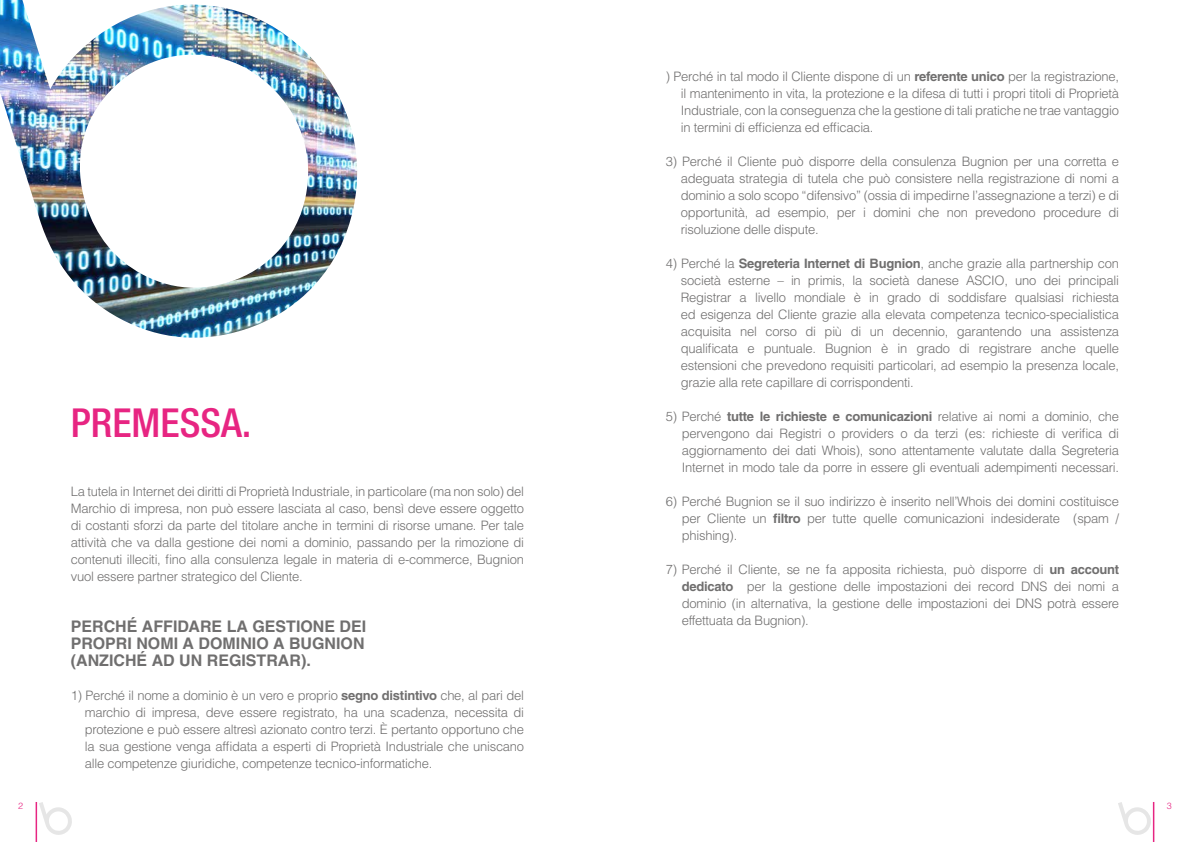
<style>
.page{position:relative;width:1190px;height:842px;background:#fff}
.page>*{position:absolute;margin:0;border:0;box-sizing:border-box;transform-origin:0 0}
.t1{font:500 condensed 40px "Helvetica Neue";color:#e72582}
.t2{font:700 16px/17px "Helvetica";color:#706f6f;text-align:justify}
.t3{font:300 13px/17px "Helvetica";letter-spacing:-.02em;color:#706f6f;text-align:justify}
.t4{font:300 9px "Helvetica";color:#e72582}
.s1{font-weight:700}
</style>
<div class="page">
<hr style="left:36px;top:802px;width:1px;height:40px;background:#e72582">
<hr style="left:1153px;top:802px;width:1px;height:40px;background:#e72582">
<svg style="left:1118px;top:802px;width:33px;height:33px"></svg>
<svg style="left:39px;top:802px;width:33px;height:33px"></svg>
<img style="left:0;top:0;width:358px;height:338px">
<h1 class="t1" style="left:71px;top:399px;width:182px">PREMESSA.</h1>
<p class="t3" style="left:71px;top:483px;width:455px">La tutela in Internet dei diritti di Proprietà Industriale, in particolare (ma non solo) del Marchio di impresa, non può essere lasciata al caso, bensì deve essere oggetto di costanti sforzi da parte del titolare anche in termini di risorse umane. Per tale attività che va dalla gestione dei nomi a dominio, passando per la rimozione di contenuti illeciti, fino alla consulenza legale in materia di e-commerce, Bugnion vuol essere partner strategico del Cliente.</p>
<p class="t2" style="left:71px;top:618px;width:297px">PERCHÉ AFFIDARE LA GESTIONE DEI PROPRI NOMI A DOMINIO A BUGNION (ANZICHÉ AD UN REGISTRAR).</p>
<p class="t3" style="left:85px;top:687px;width:441px;text-indent:-14px">1) Perché il nome a dominio è un vero e proprio <span class="s1">segno distintivo</span> che, al pari del marchio di impresa, deve essere registrato, ha una scadenza, necessita di protezione e può essere altresì azionato contro terzi. È pertanto opportuno che la sua gestione venga affidata a esperti di Proprietà Industriale che uniscano alle competenze giuridiche, competenze tecnico-informatiche.</p>
<p class="t3" style="left:681px;top:68px;width:440px;text-indent:-15px">) Perché in tal modo il Cliente dispone di un <span class="s1">referente unico</span> per la registrazione, il mantenimento in vita, la protezione e la difesa di tutti i propri titoli di Proprietà Industriale, con la conseguenza che la gestione di tali pratiche ne trae vantaggio in termini di efficienza ed efficacia.</p>
<p class="t3" style="left:681px;top:153px;width:440px;text-indent:-15px">3) Perché il Cliente può disporre della consulenza Bugnion per una corretta e adeguata strategia di tutela che può consistere nella registrazione di nomi a dominio a solo scopo “difensivo” (ossia di impedirne l’assegnazione a terzi) e di opportunità, ad esempio, per i domini che non prevedono procedure di risoluzione delle dispute.</p>
<p class="t3" style="left:681px;top:255px;width:440px;text-indent:-15px">4) Perché la <span class="s1">Segreteria Internet di Bugnion</span>, anche grazie alla partnership con società esterne – in primis, la società danese ASCIO, uno dei principali Registrar a livello mondiale è in grado di soddisfare qualsiasi richiesta ed esigenza del Cliente grazie alla elevata competenza tecnico-specialistica acquisita nel corso di più di un decennio, garantendo una assistenza qualificata e puntuale. Bugnion è in grado di registrare anche quelle estensioni che prevedono requisiti particolari, ad esempio la presenza locale, grazie alla rete capillare di corrispondenti.</p>
<p class="t3" style="left:682px;top:408px;width:439px;text-indent:-16px">5) Perché <span class="s1">tutte le richieste e comunicazioni</span> relative ai nomi a dominio, che pervengono dai Registri o providers o da terzi (es: richieste di verifica di aggiornamento dei dati Whois), sono attentamente valutate dalla Segreteria Internet in modo tale da porre in essere gli eventuali adempimenti necessari.</p>
<p class="t3" style="left:682px;top:493px;width:439px;text-indent:-16px">6) Perché Bugnion se il suo indirizzo è inserito nell’Whois dei domini costituisce per Cliente un <span class="s1">filtro</span> per tutte quelle comunicazioni indesiderate (spam / phishing).</p>
<p class="t3" style="left:682px;top:561px;width:439px;text-indent:-16px">7) Perché il Cliente, se ne fa apposita richiesta, può disporre di <span class="s1">un account dedicato</span> per la gestione delle impostazioni dei record DNS dei nomi a dominio (in alternativa, la gestione delle impostazioni dei DNS potrà essere effettuata da Bugnion).</p>
<p class="t4" style="left:18px;top:800px;width:7px">2</p>
<p class="t4" style="left:1167px;top:800px;width:7px">3</p>
</div>
